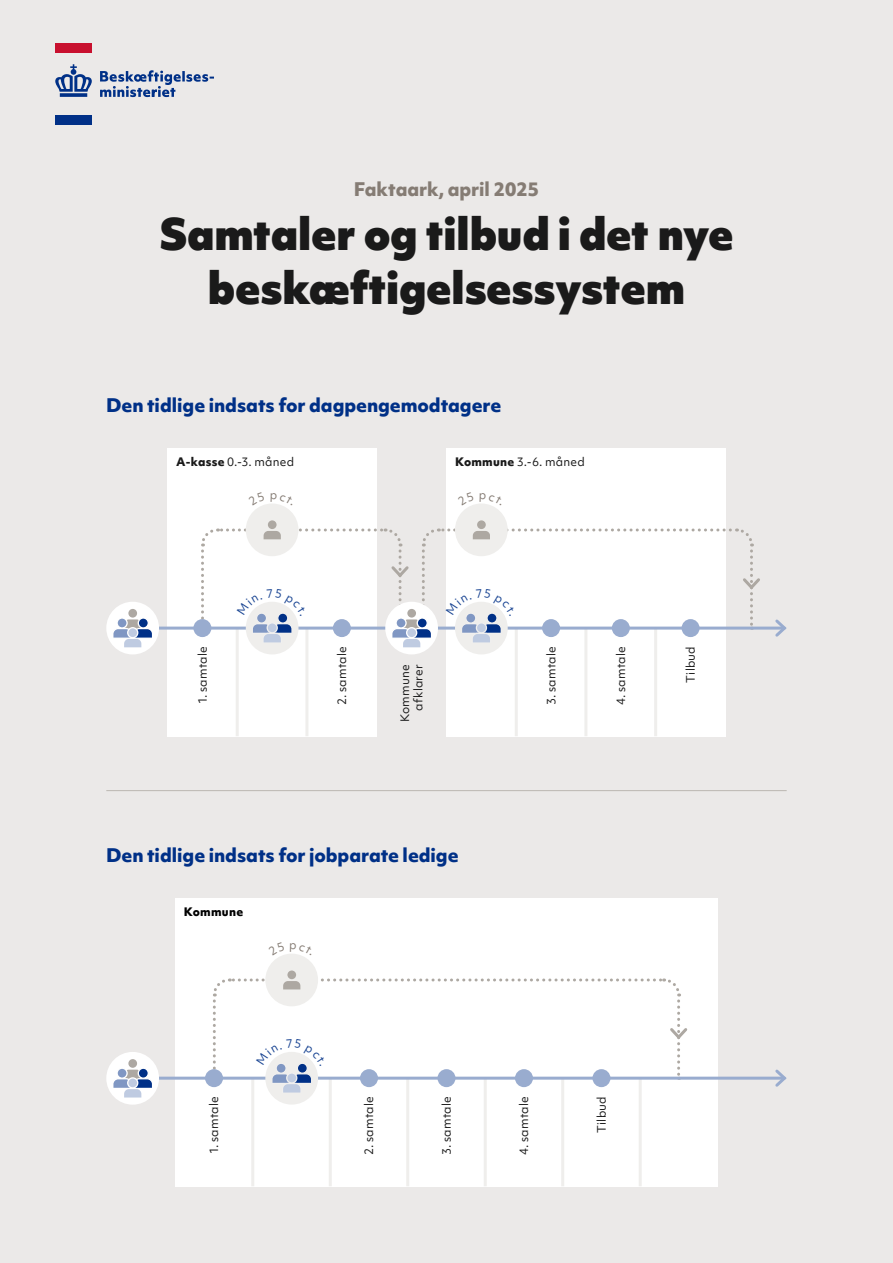
<style>
.page{position:relative;width:893px;height:1263px;background:#ebe9e8}
.page>*{position:absolute;margin:0;border:0;box-sizing:border-box;transform-origin:0 0}
.t1{font:900 42px/54px "Objektiv Mk 1";letter-spacing:-.01em;color:#1a1a1a;text-align:center}
.t2{font:800 18px "Objektiv Mk 1";letter-spacing:-.005em;color:#003087}
.t3{font:800 18px "Objektiv Mk 1";letter-spacing:-.01em;color:#857c74}
.t4{font:11.25px/13.5px "Objektiv Mk 1";letter-spacing:.015em;color:#1a1a1a;text-align:right}
.t5{font:800 11.25px "Objektiv Mk 1";letter-spacing:.025em;color:#000}
.s1{font-weight:800}
</style>
<div class="page">
<div style="left:176px;top:898px;width:542px;height:288px;background:#fff"></div>
<div style="left:167px;top:448px;width:210px;height:288px;background:#fff"></div>
<div style="left:446px;top:448px;width:279px;height:288px;background:#fff"></div>
<hr style="left:236px;top:628px;width:3px;height:108px;background:#efeeec">
<hr style="left:251px;top:1078px;width:3px;height:108px;background:#efeeec">
<hr style="left:305px;top:628px;width:3px;height:108px;background:#efeeec">
<hr style="left:329px;top:1078px;width:3px;height:108px;background:#efeeec">
<hr style="left:406px;top:1078px;width:3px;height:108px;background:#efeeec">
<hr style="left:484px;top:1078px;width:3px;height:108px;background:#efeeec">
<hr style="left:515px;top:628px;width:3px;height:108px;background:#efeeec">
<hr style="left:561px;top:1078px;width:3px;height:108px;background:#efeeec">
<hr style="left:584px;top:628px;width:3px;height:108px;background:#efeeec">
<hr style="left:639px;top:1078px;width:3px;height:108px;background:#efeeec">
<hr style="left:654px;top:628px;width:3px;height:108px;background:#efeeec">
<hr style="left:150px;top:627px;width:634px;height:3px;background:#99accf">
<svg style="left:773px;top:619px;width:14px;height:18px"></svg>
<div style="left:106px;top:602px;width:53px;height:52px;background:#fff;border-radius:50%"></div>
<div style="left:128px;top:609px;width:9px;height:9px;background:#ada8a2;border-radius:50%"></div>
<svg style="left:113px;top:617px;width:39px;height:30px"></svg>
<div style="left:385px;top:602px;width:53px;height:52px;background:#fff;border-radius:50%"></div>
<div style="left:246px;top:602px;width:52px;height:52px;background:#efeeec;border-radius:50%"></div>
<div style="left:455px;top:602px;width:53px;height:52px;background:#efeeec;border-radius:50%"></div>
<div style="left:193px;top:619px;width:18px;height:18px;background:#99accf;border-radius:50%"></div>
<div style="left:246px;top:503px;width:52px;height:53px;background:#efeeec;border-radius:50%"></div>
<div style="left:268px;top:520px;width:9px;height:9px;background:#ada8a2;border-radius:50%"></div>
<div style="left:455px;top:503px;width:53px;height:53px;background:#efeeec;border-radius:50%"></div>
<div style="left:477px;top:520px;width:9px;height:9px;background:#ada8a2;border-radius:50%"></div>
<hr style="left:106px;top:790px;width:681px;height:1px;background:#bbb7b1">
<hr style="left:150px;top:1077px;width:634px;height:3px;background:#99accf">
<svg style="left:773px;top:1069px;width:14px;height:18px"></svg>
<div style="left:205px;top:1069px;width:18px;height:18px;background:#99accf;border-radius:50%"></div>
<div style="left:106px;top:1052px;width:53px;height:53px;background:#fff;border-radius:50%"></div>
<div style="left:128px;top:1059px;width:9px;height:9px;background:#ada8a2;border-radius:50%"></div>
<svg style="left:113px;top:1067px;width:39px;height:30px"></svg>
<div style="left:265px;top:1052px;width:53px;height:52px;background:#efeeec;border-radius:50%"></div>
<div style="left:265px;top:954px;width:53px;height:52px;background:#efeeec;border-radius:50%"></div>
<div style="left:287px;top:970px;width:9px;height:9px;background:#ada8a2;border-radius:50%"></div>
<svg style="left:100px;top:70px;width:114px;height:27px"></svg>
<div style="left:55px;top:44px;width:37px;height:9px;background:#c8102e"></div>
<svg style="left:55px;top:64px;width:37px;height:33px"></svg>
<div style="left:55px;top:115px;width:37px;height:9px;background:#003087"></div>
<svg style="left:199px;top:527px;width:564px;height:120px"></svg>
<svg style="left:211px;top:977px;width:479px;height:115px"></svg>
<h2 class="t3" style="left:354px;top:176px;width:187px">Faktaark, april 2025</h2>
<h1 class="t1" style="left:159px;top:206px;width:576px">Samtaler og tilbud i det nye beskæftigelsessystem</h1>
<h2 class="t2" style="left:106px;top:392px;width:396px">Den tidlige indsats for dagpengemodtagere</h2>
<p class="t4" style="left:176px;top:455px;width:120px"><span class="s1">A-kasse</span> 0.-3. måned</p>
<p class="t4" style="left:455px;top:455px;width:131px"><span class="s1">Kommune</span> 3.-6. måned</p>
<p class="t4" style="left:196px;top:704px;width:60px;rotate:-90deg">1. samtale</p>
<p class="t4" style="left:335px;top:705px;width:60px;rotate:-90deg">2. samtale</p>
<p class="t4" style="left:398px;top:722px;width:59px;rotate:-90deg">Kommune afklarer</p>
<h2 class="t2" style="left:106px;top:842px;width:354px">Den tidlige indsats for jobparate ledige</h2>
<p class="t5" style="left:184px;top:904px;width:61px">Kommune</p>
<p class="t4" style="left:544px;top:705px;width:60px;rotate:-90deg">3. samtale</p>
<p class="t4" style="left:614px;top:705px;width:60px;rotate:-90deg">4. samtale</p>
<p class="t4" style="left:684px;top:682px;width:38px;rotate:-90deg">Tilbud</p>
<p class="t4" style="left:207px;top:1154px;width:60px;rotate:-90deg">1. samtale</p>
<p class="t4" style="left:362px;top:1155px;width:60px;rotate:-90deg">2. samtale</p>
<p class="t4" style="left:440px;top:1155px;width:60px;rotate:-90deg">3. samtale</p>
<p class="t4" style="left:517px;top:1155px;width:60px;rotate:-90deg">4. samtale</p>
<p class="t4" style="left:595px;top:1132px;width:38px;rotate:-90deg">Tilbud</p>
</div>
